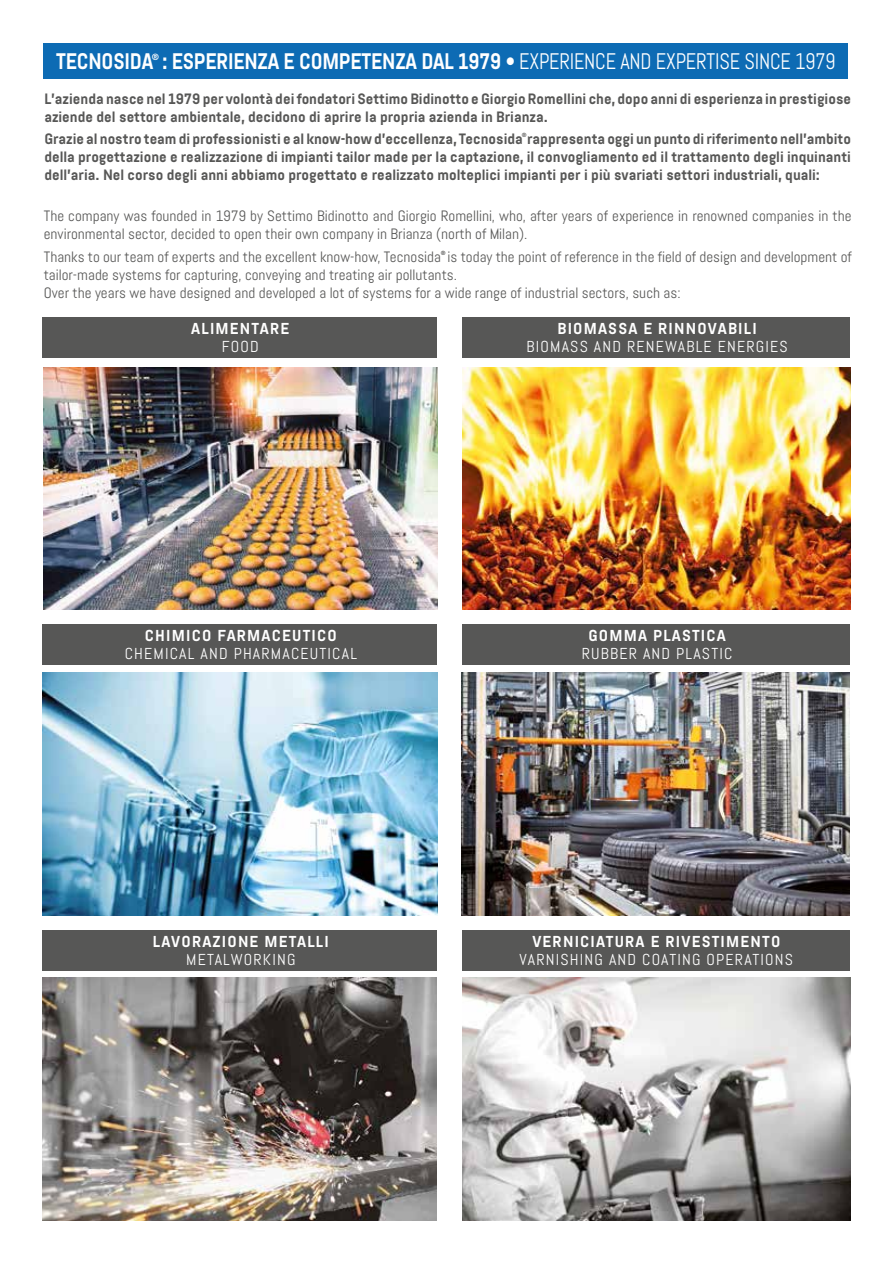
<style>
.page{position:relative;width:893px;height:1263px;background:#fff}
.page>*{position:absolute;margin:0;border:0;box-sizing:border-box;transform-origin:0 0}
.t1{font:700 22.5px "Abel Pro";letter-spacing:-.01em;color:#fff;scale:.9 1}
.t2{font:15.9px "Abel Pro";letter-spacing:.075em;color:#fff}
.t3{font:700 15.9px "Abel Pro";letter-spacing:.075em;color:#fff}
.t4{font:700 15px/18px "Abel Pro";color:#575756}
.t5{font:15px/18px "Abel Pro";color:#575756}
.t6{font:700 9px "Abel Pro";color:#fff}
.t7{font:700 6px "Abel Pro";color:#575756}
.s1{font-weight:400}
</style>
<div class="page">
<div style="left:43px;top:317px;width:394px;height:41px;background:#575756"></div>
<img style="left:462px;top:367px;width:388px;height:243px">
<img style="left:43px;top:367px;width:394px;height:243px">
<img style="left:462px;top:673px;width:387px;height:243px">
<img style="left:43px;top:673px;width:395px;height:242px">
<img style="left:462px;top:978px;width:388px;height:242px">
<img style="left:43px;top:978px;width:394px;height:242px">
<div style="left:44px;top:43px;width:804px;height:36px;background:#0d6bb4"></div>
<div style="left:43px;top:624px;width:394px;height:40px;background:#575756"></div>
<div style="left:43px;top:930px;width:394px;height:41px;background:#575756"></div>
<div style="left:462px;top:930px;width:388px;height:41px;background:#575756"></div>
<div style="left:462px;top:624px;width:388px;height:40px;background:#575756"></div>
<div style="left:462px;top:317px;width:388px;height:41px;background:#575756"></div>
<h1 class="t1" style="left:56px;top:46px;width:867px">TECNOSIDA : ESPERIENZA E COMPETENZA DAL 1979 • <span class="s1">EXPERIENCE AND EXPERTISE SINCE 1979</span></h1>
<p class="t6" style="left:152px;top:51px;width:9px">®</p>
<p class="t4" style="left:44px;top:90px;width:808px">L’azienda nasce nel 1979 per volontà dei fondatori Settimo Bidinotto e Giorgio Romellini che, dopo anni di esperienza in prestigiose aziende del settore ambientale, decidono di aprire la propria azienda in Brianza.</p>
<p class="t4" style="left:44px;top:130px;width:808px;text-align:justify">Grazie al nostro team di professionisti e al know-how d’eccellenza, Tecnosida rappresenta oggi un punto di riferimento nell’ambito della progettazione e realizzazione di impianti tailor made per la captazione, il convogliamento ed il trattamento degli inquinanti dell’aria. Nel corso degli anni abbiamo progettato e realizzato molteplici impianti per i più svariati settori industriali, quali:</p>
<p class="t5" style="left:44px;top:207px;width:809px">The company was founded in 1979 by Settimo Bidinotto and Giorgio Romellini, who, after years of experience in renowned companies in the environmental sector, decided to open their own company in Brianza (north of Milan).</p>
<p class="t5" style="left:44px;top:248px;width:809px">Thanks to our team of experts and the excellent know-how, Tecnosida is today the point of reference in the field of design and development of tailor-made systems for capturing, conveying and treating air pollutants.<br>Over the years we have designed and developed a lot of systems for a wide range of industrial sectors, such as:</p>
<p class="t7" style="left:522px;top:131px;width:6px">®</p>
<p class="t7" style="left:441px;top:249px;width:6px">®</p>
<p class="t3" style="left:191px;top:317px;width:100px">ALIMENTARE</p>
<p class="t2" style="left:222px;top:336px;width:38px">FOOD</p>
<p class="t3" style="left:557px;top:317px;width:201px">BIOMASSA E RINNOVABILI</p>
<p class="t2" style="left:526px;top:336px;width:263px">BIOMASS AND RENEWABLE ENERGIES</p>
<p class="t3" style="left:145px;top:624px;width:193px">CHIMICO FARMACEUTICO</p>
<p class="t2" style="left:125px;top:643px;width:234px">CHEMICAL AND PHARMACEUTICAL</p>
<p class="t3" style="left:588px;top:624px;width:139px">GOMMA PLASTICA</p>
<p class="t2" style="left:582px;top:643px;width:152px">RUBBER AND PLASTIC</p>
<p class="t3" style="left:153px;top:930px;width:178px">LAVORAZIONE METALLI</p>
<p class="t2" style="left:186px;top:949px;width:111px">METALWORKING</p>
<p class="t3" style="left:532px;top:930px;width:249px">VERNICIATURA E RIVESTIMENTO</p>
<p class="t2" style="left:520px;top:949px;width:275px">VARNISHING AND COATING OPERATIONS</p>
</div>
